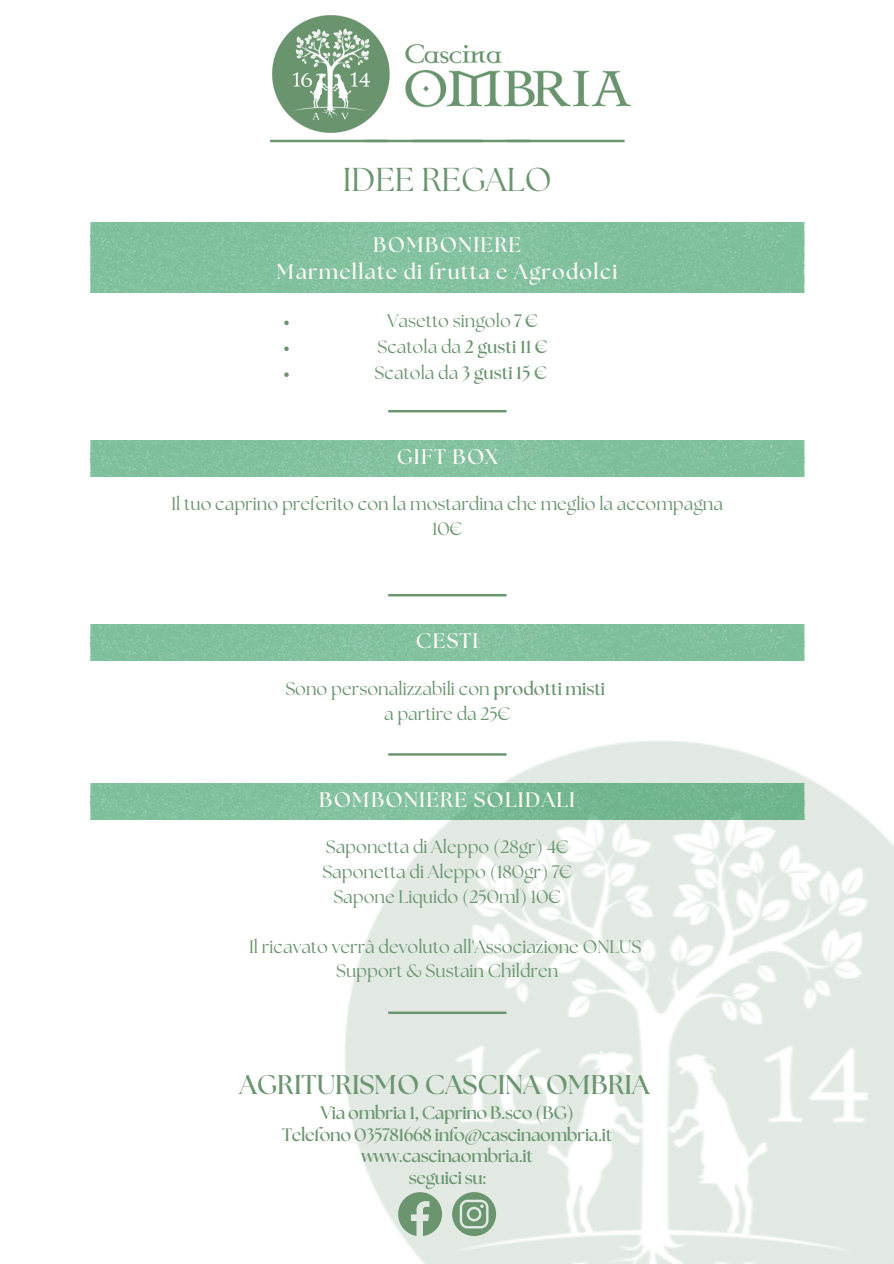
<style>
.page{position:relative;width:894px;height:1264px;background:#fff}
.page>*{position:absolute;margin:0;border:0;box-sizing:border-box;transform-origin:0 0}
.t1{font:33px "The Seasons";color:#6a956f}
.t2{font:700 27px "The Seasons";color:#6a956f}
.t3{font:700 21px/27px "The Seasons";letter-spacing:.06em;color:#fdf9f6;text-align:center}
.t4{font:18px/24.8px "The Seasons";color:#6a956f;text-align:center}
.t5{font:700 18px/21.5px "The Seasons";letter-spacing:-.02em;color:#6a956f;text-align:center}
.s1{font-weight:700}
</style>
<div class="page">
<img style="left:265px;top:660px;width:628px;height:603px">
<img style="left:405px;top:43px;width:226px;height:65px">
<img style="left:270px;top:15px;width:132px;height:128px">
<svg style="left:388px;top:1011px;width:118px;height:3px"></svg>
<svg style="left:398px;top:1192px;width:44px;height:43px;background:#96b499"></svg>
<svg style="left:452px;top:1192px;width:44px;height:43px;background:#97b59a"></svg>
<svg style="left:270px;top:140px;width:354px;height:2px"></svg>
<img style="left:89px;top:222px;width:715px;height:70px">
<svg style="left:284px;top:320px;width:5px;height:5px"></svg>
<svg style="left:284px;top:346px;width:5px;height:5px"></svg>
<svg style="left:284px;top:372px;width:5px;height:5px"></svg>
<svg style="left:388px;top:410px;width:118px;height:2px"></svg>
<img style="left:89px;top:440px;width:715px;height:36px">
<svg style="left:388px;top:594px;width:118px;height:2px"></svg>
<img style="left:89px;top:624px;width:715px;height:36px">
<svg style="left:388px;top:753px;width:118px;height:2px"></svg>
<img style="left:89px;top:783px;width:715px;height:36px">
<h1 class="t1" style="left:343px;top:165px;width:210px">IDEE REGALO</h1>
<p class="t3" style="left:277px;top:232px;width:342px">BOMBONIERE<br>Marmellate di frutta e Agrodolci</p>
<p class="t4" style="left:374px;top:309px;width:174px;line-height:26px">Vasetto singolo <span class="s1">7 €<br></span>Scatola da <span class="s1">2 gusti 11 €<br></span>Scatola da <span class="s1">3 gusti 15 €</span></p>
<p class="t3" style="left:396px;top:444px;width:102px">GIFT BOX</p>
<p class="t4" style="left:171px;top:493px;width:553px">Il tuo caprino preferito con la mostardina che meglio la accompagna<br>10€</p>
<p class="t3" style="left:416px;top:628px;width:64px">CESTI</p>
<p class="t4" style="left:285px;top:678px;width:321px">Sono personalizzabili con <span class="s1">prodotti misti </span>a partire da 25€</p>
<p class="t3" style="left:319px;top:787px;width:257px">BOMBONIERE SOLIDALI</p>
<p class="t4" style="left:322px;top:836px;width:251px">Saponetta di Aleppo (28gr) 4€<br>Saponetta di Aleppo (180gr) 7€<br>Sapone Liquido (250ml) 10€</p>
<p class="t4" style="left:249px;top:935px;width:393px">Il ricavato verrà devoluto all'Associazione ONLUS<br>Support &amp; Sustain Children</p>
<h2 class="t2" style="left:239px;top:1072px;width:411px">AGRITURISMO CASCINA OMBRIA</h2>
<p class="t5" style="left:282px;top:1103px;width:331px">Via ombria 1, Caprino B.sco (BG)<br>Telefono 035781668 info@cascinaombria.it www.cascinaombria.it<br>seguici su:</p>
</div>
